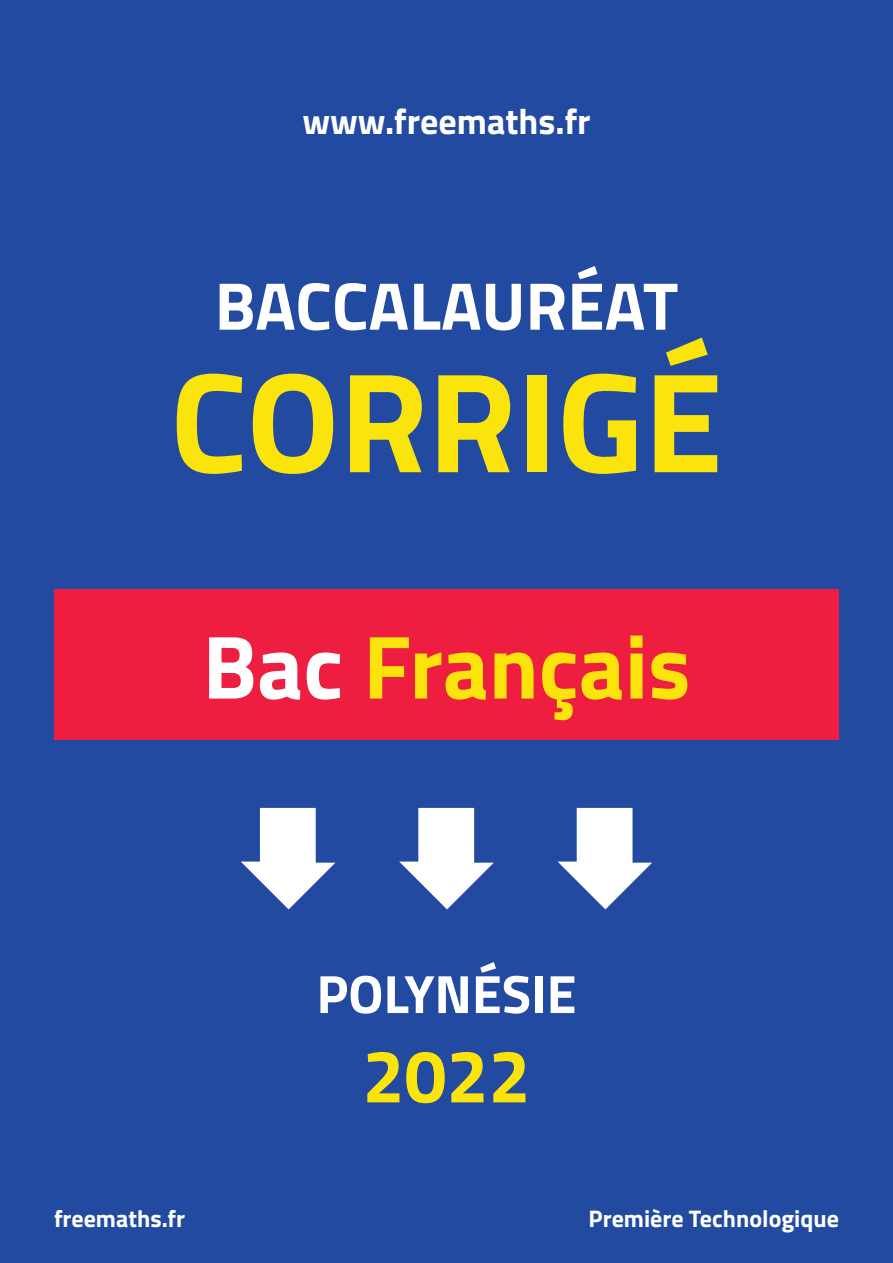
<style>
.page{position:relative;width:893px;height:1263px;background:#214aa0}
.page>*{position:absolute;margin:0;border:0;box-sizing:border-box;transform-origin:0 0}
.t1{font:700 142.5px "Titillium";color:#fbe30c}
.t2{font:700 90px "Titillium";color:#fbe30c}
.t3{font:700 75px "Titillium";color:#fbe30c}
.t4{font:700 67.5px "Titillium";color:#fff}
.t5{font:700 54px "Titillium";color:#fff}
.t6{font:700 36px "Titillium";color:#fff}
.t7{font:700 24px "Titillium";color:#fff}
.s1{color:#fff}
</style>
<div class="page">
<svg style="left:241px;top:808px;width:94px;height:101px"></svg>
<svg style="left:399px;top:808px;width:95px;height:101px"></svg>
<svg style="left:558px;top:808px;width:94px;height:101px"></svg>
<div style="left:54px;top:589px;width:785px;height:151px;background:#ed1e40"></div>
<h3 class="t6" style="left:302px;top:94px;width:290px">www.freemaths.fr</h3>
<h3 class="t4" style="left:215px;top:254px;width:465px">BACCALAURÉAT</h3>
<h1 class="t1" style="left:170px;top:313px;width:554px">CORRIGÉ</h1>
<h2 class="t2" style="left:202px;top:598px;width:490px"><span class="s1">Bac</span> Français</h2>
<p class="t5" style="left:316px;top:953px;width:262px">POLYNÉSIE</p>
<h3 class="t3" style="left:362px;top:1019px;width:169px">2022</h3>
<p class="t7" style="left:54px;top:1200px;width:133px">freemaths.fr</p>
<p class="t7" style="left:589px;top:1200px;width:252px">Première Technologique</p>
</div>
